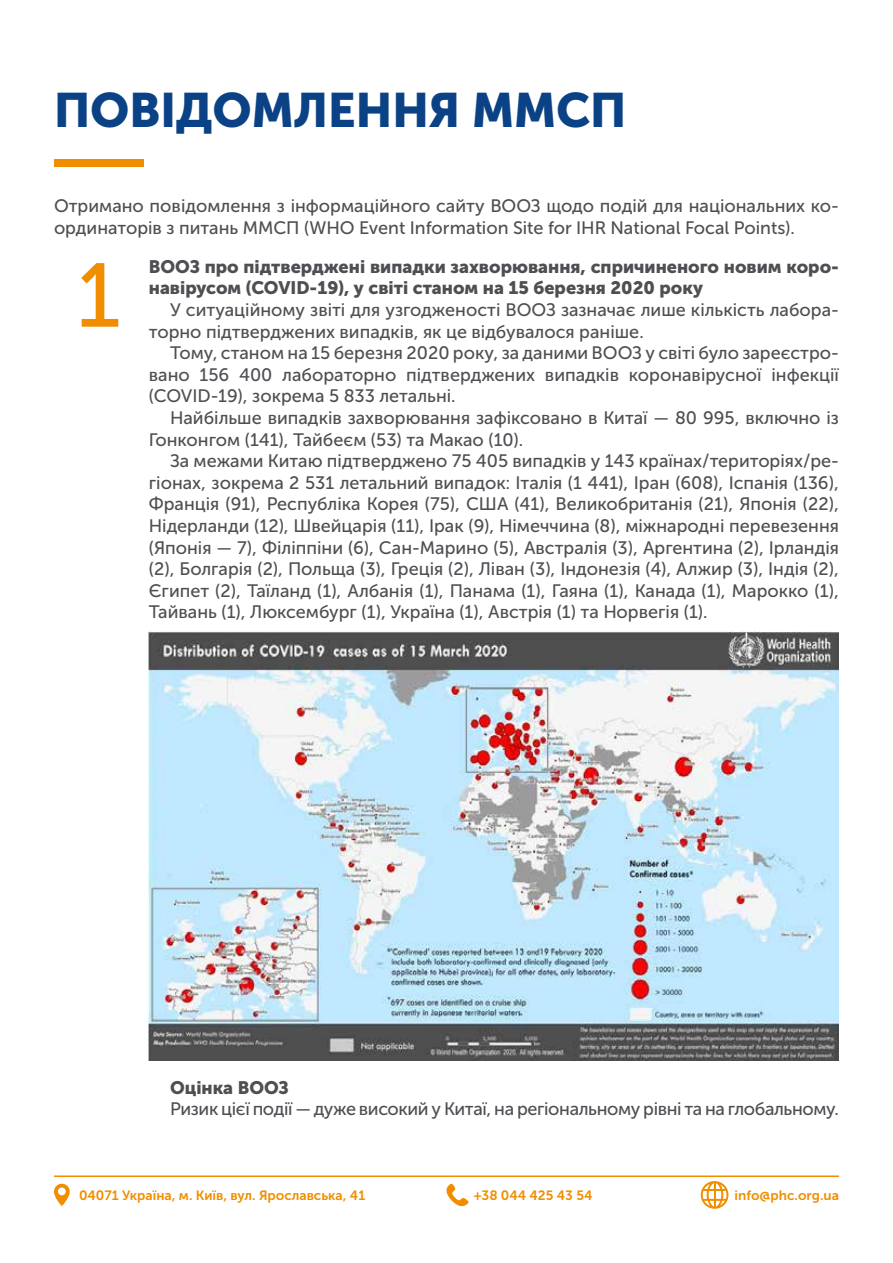
<style>
.page{position:relative;width:893px;height:1263px;background:#fff}
.page>*{position:absolute;margin:0;border:0;box-sizing:border-box;transform-origin:0 0}
.t1{font:90px "Museo Sans Cyrl 500";color:#f08e00}
.t2{font:48px "Museo Sans Cyrl 900";color:#0a4285}
.t3{font:18px/21.6px "Museo Sans Cyrl 500";color:#504e53}
.t4{font:18px/21.6px "Museo Sans Cyrl 900";color:#504e53}
.t5{font:18px "Museo Sans Cyrl 500";letter-spacing:-.02em;color:#504e53}
.t6{font:13.5px "Museo Sans Cyrl 700";color:#f08e00}
</style>
<div class="page">
<hr style="left:54px;top:1175px;width:785px;height:2px;background:#f08e00">
<svg style="left:701px;top:1181px;width:27px;height:28px"></svg>
<svg style="left:54px;top:1184px;width:16px;height:22px"></svg>
<svg style="left:446px;top:1183px;width:23px;height:23px"></svg>
<div style="left:54px;top:159px;width:90px;height:8px;background:#f08e00"></div>
<img style="left:149px;top:631px;width:690px;height:429px">
<h2 class="t2" style="left:54px;top:83px;width:574px">ПОВІДОМЛЕННЯ ММСП</h2>
<p class="t3" style="left:54px;top:195px;width:786px">Отримано повідомлення з інформаційного сайту ВООЗ щодо подій для національних ко&shy;ординаторів з питань ММСП (WHO Event Information Site for IHR National Focal Points).</p>
<p class="t4" style="left:149px;top:256px;width:692px">ВООЗ про підтверджені випадки захворювання, спричиненого новим коро&shy;навірусом (COVID-19), у світі станом на 15 березня 2020 року</p>
<p class="t3" style="left:149px;top:299px;width:692px;text-indent:21px">У ситуаційному звіті для узгодженості ВООЗ зазначає лише кількість лабора&shy;торно підтверджених випадків, як це відбувалося раніше.</p>
<p class="t3" style="left:149px;top:342px;width:692px;text-align:justify;text-indent:21px">Тому, станом на 15 березня 2020 року, за даними ВООЗ у світі було зареєстро&shy;вано 156 400 лабораторно підтверджених випадків коронавірусної інфекції (COVID-19), зокрема 5 833 летальні.</p>
<p class="t3" style="left:149px;top:407px;width:692px;text-indent:21px">Найбільше випадків захворювання зафіксовано в Китаї — 80 995, включно із<br>Гонконгом (141), Тайбеєм (53) та Макао (10).</p>
<p class="t3" style="left:149px;top:450px;width:692px;text-align:justify;text-indent:21px">За межами Китаю підтверджено 75 405 випадків у 143 країнах/територіях/ре&shy;гіонах, зокрема 2 531 летальний випадок: Італія (1 441), Іран (608), Іспанія (136), Франція (91), Республіка Корея (75), США (41), Великобританія (21), Японія (22), Нідерланди (12), Швейцарія (11), Ірак (9), Німеччина (8), міжнародні перевезення (Японія — 7), Філіппіни (6), Сан-Марино (5), Австралія (3), Аргентина (2), Ірландія (2), Болгарія (2), Польща (3), Греція (2), Ліван (3), Індонезія (4), Алжир (3), Індія (2), Єгипет (2), Таїланд (1), Албанія (1), Панама (1), Гаяна (1), Канада (1), Марокко (1), Тайвань (1), Люксембург (1), Україна (1), Австрія (1) та Норвегія (1).</p>
<h1 class="t1" style="left:77px;top:246px;width:46px">1</h1>
<p class="t4" style="left:170px;top:1076px;width:120px">Оцінка ВООЗ</p>
<p class="t5" style="left:170px;top:1099px;width:670px">Ризик цієї події — дуже високий у Китаї, на регіональному рівні та на глобальному.</p>
<p class="t6" style="left:79px;top:1188px;width:288px">04071 Україна, м. Київ, вул. Ярославська, 41</p>
<p class="t6" style="left:474px;top:1188px;width:120px">+38 044 425 43 54</p>
<p class="t6" style="left:735px;top:1188px;width:106px">info@phc.org.ua</p>
</div>
